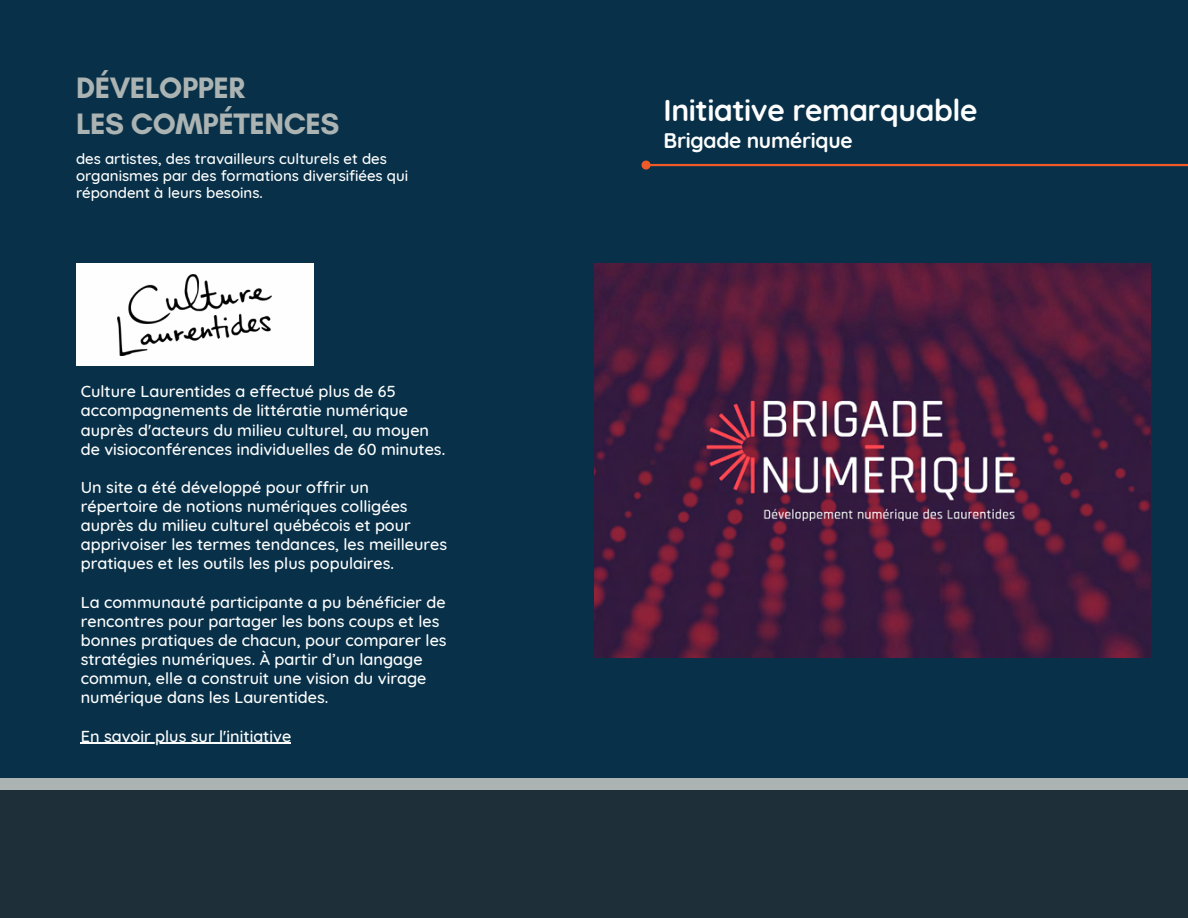
<style>
.page{position:relative;width:1188px;height:918px;background:#fff}
.page>*{position:absolute;margin:0;border:0;box-sizing:border-box;transform-origin:0 0}
.t1{font:700 30px/36px "Glacial Indifference";letter-spacing:-.015em;color:#acb4b3}
.t2{font:700 30px "Quicksand";letter-spacing:-.015em;color:#fefefe}
.t3{font:700 21px "Quicksand";letter-spacing:-.015em;color:#fefefe}
.t4{font:500 16.2px/19px "Quicksand";color:#fefefe}
.t5{font:500 15px/16.8px "Quicksand";color:#fefefe}
</style>
<div class="page">
<div style="left:0;top:0;width:1188px;height:784px;background:#083149"></div>
<div style="left:0;top:782px;width:1188px;height:136px;background:#1e2f39"></div>
<div style="left:0;top:779px;width:1188px;height:11px;background:#acb4b3"></div>
<hr style="left:650px;top:164px;width:538px;height:2px;background:#f05a29">
<svg style="left:641px;top:160px;width:11px;height:10px"></svg>
<div style="left:76px;top:263px;width:237px;height:103px;background:#fefefe"></div>
<img style="left:118px;top:274px;width:154px;height:81px">
<img style="left:594px;top:263px;width:557px;height:394px">
<hr style="left:81px;top:743px;width:210px;height:1px;background:#fefefe">
<h1 class="t1" style="left:76px;top:70px;width:265px">DÉVELOPPER<br>LES COMPÉTENCES</h1>
<p class="t5" style="left:76px;top:150px;width:334px">des artistes, des travailleurs culturels et des organismes par des formations diversifiées qui répondent à leurs besoins.</p>
<p class="t4" style="left:81px;top:382px;width:366px">Culture Laurentides a effectué plus de 65 accompagnements de littératie numérique auprès d'acteurs du milieu culturel, au moyen de visioconférences individuelles de 60 minutes.</p>
<p class="t4" style="left:81px;top:477px;width:368px">Un site a été développé pour offrir un répertoire de notions numériques colligées auprès du milieu culturel québécois et pour apprivoiser les termes tendances, les meilleures pratiques et les outils les plus populaires.</p>
<p class="t4" style="left:81px;top:592px;width:367px">La communauté participante a pu bénéficier de rencontres pour partager les bons coups et les bonnes pratiques de chacun, pour comparer les stratégies numériques. À partir d’un langage commun, elle a construit une vision du virage numérique dans les Laurentides.</p>
<p class="t4" style="left:81px;top:726px;width:212px">En savoir plus sur l'initiative</p>
<h1 class="t2" style="left:664px;top:91px;width:316px">Initiative remarquable</h1>
<p class="t3" style="left:664px;top:127px;width:191px">Brigade numérique</p>
</div>
